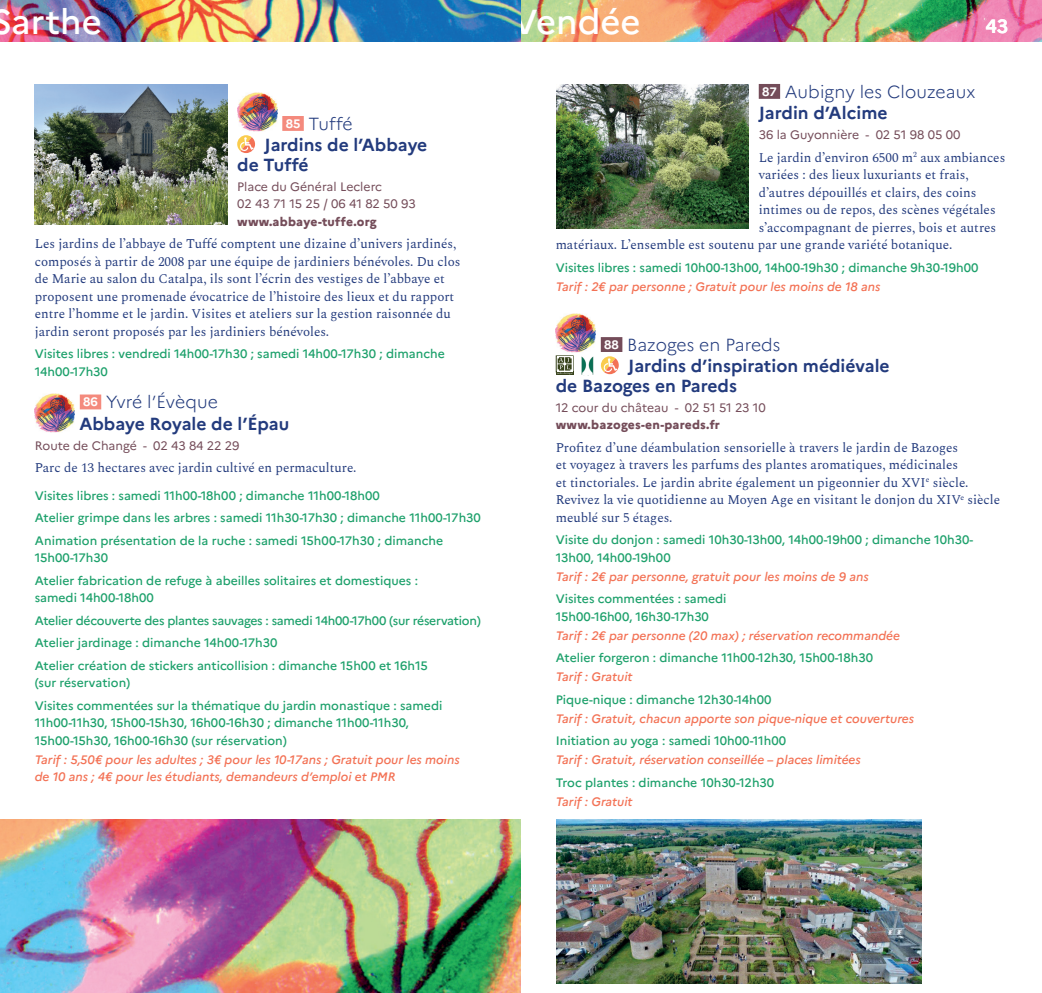
<style>
.page{position:relative;width:1042px;height:993px;background:#fff}
.page>*{position:absolute;margin:0;border:0;box-sizing:border-box;transform-origin:0 0}
.t1{font:500 34.65px "Marianne";color:#fff}
.txt_courant{font:700 19.25px "Marianne";color:#fff}
.Nom_jardin{font:700 17.5px/19.2px "Marianne";color:#233b7d}
.Lieu{font:300 17.5px "Marianne";letter-spacing:.005em;color:#233b7d}
.txt_courant-2{font:13.12px/17.5px "Spectral";color:#233b7d}
.adresse_tel{font:13.12px "Spectral";color:#233b7d}
.visites{font:500 12.25px/17.5px "Marianne";color:#1ea16c}
.tarif{font:italic 500 12.25px/17.5px "Marianne";color:#f37255}
.adresse_tel-2{font:12.25px/17.5px "Marianne";color:#744c59}
.visites-2{font:500 12.25px "Marianne";letter-spacing:-.02em;color:#1ea16c}
.s1{font-weight:700;font-size:12.25px;color:#fff}
.s2{font-weight:800}
</style>
<div class="page">
<img style="left:0;top:0;width:1042px;height:41px">
<div style="left:282px;top:116px;width:22px;height:15px;background:#f48a7d"></div>
<div style="left:80px;top:394px;width:21px;height:15px;background:#f48a7d"></div>
<img style="left:237px;top:92px;width:40px;height:39px">
<svg style="left:237px;top:135px;width:18px;height:18px"></svg>
<img style="left:35px;top:393px;width:40px;height:39px">
<img style="left:35px;top:84px;width:192px;height:141px">
<div style="left:759px;top:84px;width:21px;height:15px;background:#744c59"></div>
<div style="left:601px;top:337px;width:21px;height:15px;background:#744c59"></div>
<img style="left:556px;top:313px;width:40px;height:39px">
<hr style="left:556px;top:372px;width:17px;height:3px;background:#37421a">
<svg style="left:556px;top:355px;width:17px;height:19px"></svg>
<img style="left:581px;top:356px;width:13px;height:19px">
<svg style="left:601px;top:356px;width:18px;height:18px"></svg>
<img style="left:556px;top:84px;width:193px;height:145px">
<img style="left:556px;top:819px;width:366px;height:164px">
<img style="left:0;top:819px;width:521px;height:173px">
<h1 class="t1" style="left:-9px;top:-6px;width:130px">Vendée</h1>
<p class="t1" style="left:512px;top:-6px;width:130px">Vendée</p>
<p class="t1" style="left:-9px;top:-6px;width:112px">Sarthe</p>
<p class="txt_courant" style="left:985px;top:11px;width:25px">43</p>
<p class="Lieu" style="left:286px;top:110px;width:68px"><span class="s1">85</span> Tuffé</p>
<p class="Nom_jardin" style="left:237px;top:134px;width:192px;text-indent:27px">Jardins de l’Abbaye de Tuffé</p>
<p class="adresse_tel-2" style="left:237px;top:176px;width:180px">Place du Général Leclerc<br>02 43 71 15 25 / 06 41 82 50 93 <span class="s2">www.abbaye-tuffe.org</span></p>
<p class="txt_courant-2" style="left:35px;top:234px;width:427px">Les jardins de l’abbaye de Tuffé comptent une dizaine d’univers jardinés, composés à partir de 2008 par une équipe de jardiniers bénévoles. Du clos de Marie au salon du Catalpa, ils sont l’écrin des vestiges de l’abbaye et proposent une promenade évocatrice de l’histoire des lieux et du rapport entre l’homme et le jardin. Visites et ateliers sur la gestion raisonnée du jardin seront proposés par les jardiniers bénévoles.</p>
<p class="visites" style="left:35px;top:344px;width:412px">Visites libres : vendredi 14h00-17h30 ; samedi 14h00-17h30 ; dimanche<br>14h00-17h30</p>
<p class="Lieu" style="left:83px;top:388px;width:136px"><span class="s1">86</span> Yvré l’Évèque</p>
<p class="Nom_jardin" style="left:79px;top:412px;width:211px">Abbaye Royale de l’Épau</p>
<p class="adresse_tel-2" style="left:35px;top:435px;width:206px">Route de Changé - 02 43 84 22 29</p>
<p class="adresse_tel" style="left:35px;top:458px;width:323px">Parc de 13 hectares avec jardin cultivé en permaculture.</p>
<p class="visites" style="left:35px;top:485px;width:347px">Visites libres : samedi 11h00-18h00 ; dimanche 11h00-18h00</p>
<p class="visites" style="left:35px;top:508px;width:448px">Atelier grimpe dans les arbres : samedi 11h30-17h30 ; dimanche 11h00-17h30</p>
<p class="visites" style="left:35px;top:530px;width:410px">Animation présentation de la ruche : samedi 15h00-17h30 ; dimanche<br>15h00-17h30</p>
<p class="visites" style="left:35px;top:570px;width:385px">Atelier fabrication de refuge à abeilles solitaires et domestiques : samedi 14h00-18h00</p>
<p class="visites-2" style="left:35px;top:610px;width:448px">Atelier découverte des plantes sauvages : samedi 14h00-17h00 (sur réservation)</p>
<p class="visites" style="left:35px;top:633px;width:244px">Atelier jardinage : dimanche 14h00-17h30</p>
<p class="visites" style="left:35px;top:655px;width:395px">Atelier création de stickers anticollision : dimanche 15h00 et 16h15 (sur réservation)</p>
<p class="visites" style="left:35px;top:695px;width:409px">Visites commentées sur la thématique du jardin monastique : samedi<br>11h00-11h30, 15h00-15h30, 16h00-16h30 ; dimanche 11h00-11h30,<br>15h00-15h30, 16h00-16h30 (sur réservation)</p>
<p class="tarif" style="left:35px;top:749px;width:426px">Tarif : 5,50€ pour les adultes ; 3€ pour les 10-17ans ; Gratuit pour les moins de 10 ans ; 4€ pour les étudiants, demandeurs d’emploi et PMR</p>
<p class="Lieu" style="left:762px;top:78px;width:215px"><span class="s1">87</span> Aubigny les Clouzeaux</p>
<p class="Nom_jardin" style="left:759px;top:102px;width:130px">Jardin d’Alcime</p>
<p class="adresse_tel-2" style="left:759px;top:125px;width:203px">36 la Guyonnière - 02 51 98 05 00</p>
<p class="txt_courant-2" style="left:759px;top:148px;width:248px">Le jardin d’environ 6500 m<sup>2</sup> aux ambiances</p>
<p class="txt_courant-2" style="left:759px;top:165px;width:211px">variées : des lieux luxuriants et frais,</p>
<p class="txt_courant-2" style="left:759px;top:183px;width:219px">d’autres dépouillés et clairs, des coins</p>
<p class="txt_courant-2" style="left:759px;top:200px;width:238px">intimes ou de repos, des scènes végétales</p>
<p class="txt_courant-2" style="left:759px;top:218px;width:239px">s’accompagnant de pierres, bois et autres</p>
<p class="txt_courant-2" style="left:556px;top:235px;width:398px">matériaux. L’ensemble est soutenu par une grande variété botanique.</p>
<p class="visites" style="left:556px;top:257px;width:424px">Visites libres : samedi 10h00-13h00, 14h00-19h30 ; dimanche 9h30-19h00</p>
<p class="tarif" style="left:556px;top:276px;width:326px">Tarif : 2€ par personne ; Gratuit pour les moins de 18 ans</p>
<p class="Lieu" style="left:604px;top:331px;width:178px"><span class="s1">88</span> Bazoges en Pareds</p>
<p class="Nom_jardin" style="left:556px;top:355px;width:335px;text-indent:72px">Jardins d’inspiration médiévale de Bazoges en Pareds</p>
<p class="adresse_tel-2" style="left:556px;top:397px;width:212px">12 cour du château - 02 51 51 23 10 <span class="s2">www.bazoges-en-pareds.fr</span></p>
<p class="txt_courant-2" style="left:556px;top:437px;width:414px">Profitez d’une déambulation sensorielle à travers le jardin de Bazoges et voyagez à travers les parfums des plantes aromatiques, médicinales et tinctoriales. Le jardin abrite également un pigeonnier du XVI<sup>e</sup> siècle.</p>
<p class="txt_courant-2" style="left:556px;top:490px;width:446px">Revivez la vie quotidienne au Moyen Age en visitant le donjon du XIV<sup>e</sup> siècle meublé sur 5 étages.</p>
<p class="visites" style="left:556px;top:530px;width:419px">Visite du donjon : samedi 10h30-13h00, 14h00-19h00 ; dimanche 10h30-<br>13h00, 14h00-19h00</p>
<p class="tarif" style="left:556px;top:566px;width:315px">Tarif : 2€ par personne, gratuit pour les moins de 9 ans</p>
<p class="visites" style="left:556px;top:589px;width:172px">Visites commentées : samedi<br>15h00-16h00, 16h30-17h30</p>
<p class="tarif" style="left:556px;top:625px;width:346px">Tarif : 2€ par personne (20 max) ; réservation recommandée</p>
<p class="visites" style="left:556px;top:648px;width:319px">Atelier forgeron : dimanche 11h00-12h30, 15h00-18h30</p>
<p class="tarif" style="left:556px;top:667px;width:78px">Tarif : Gratuit</p>
<p class="visites" style="left:556px;top:689px;width:217px">Pique-nique : dimanche 12h30-14h00</p>
<p class="tarif" style="left:556px;top:708px;width:360px">Tarif : Gratuit, chacun apporte son pique-nique et couvertures</p>
<p class="visites" style="left:556px;top:730px;width:232px">Initiation au yoga : samedi 10h00-11h00</p>
<p class="tarif" style="left:556px;top:749px;width:306px">Tarif : Gratuit, réservation conseillée – places limitées</p>
<p class="visites" style="left:556px;top:772px;width:220px">Troc plantes : dimanche 10h30-12h30</p>
<p class="tarif" style="left:556px;top:791px;width:78px">Tarif : Gratuit</p>
</div>
